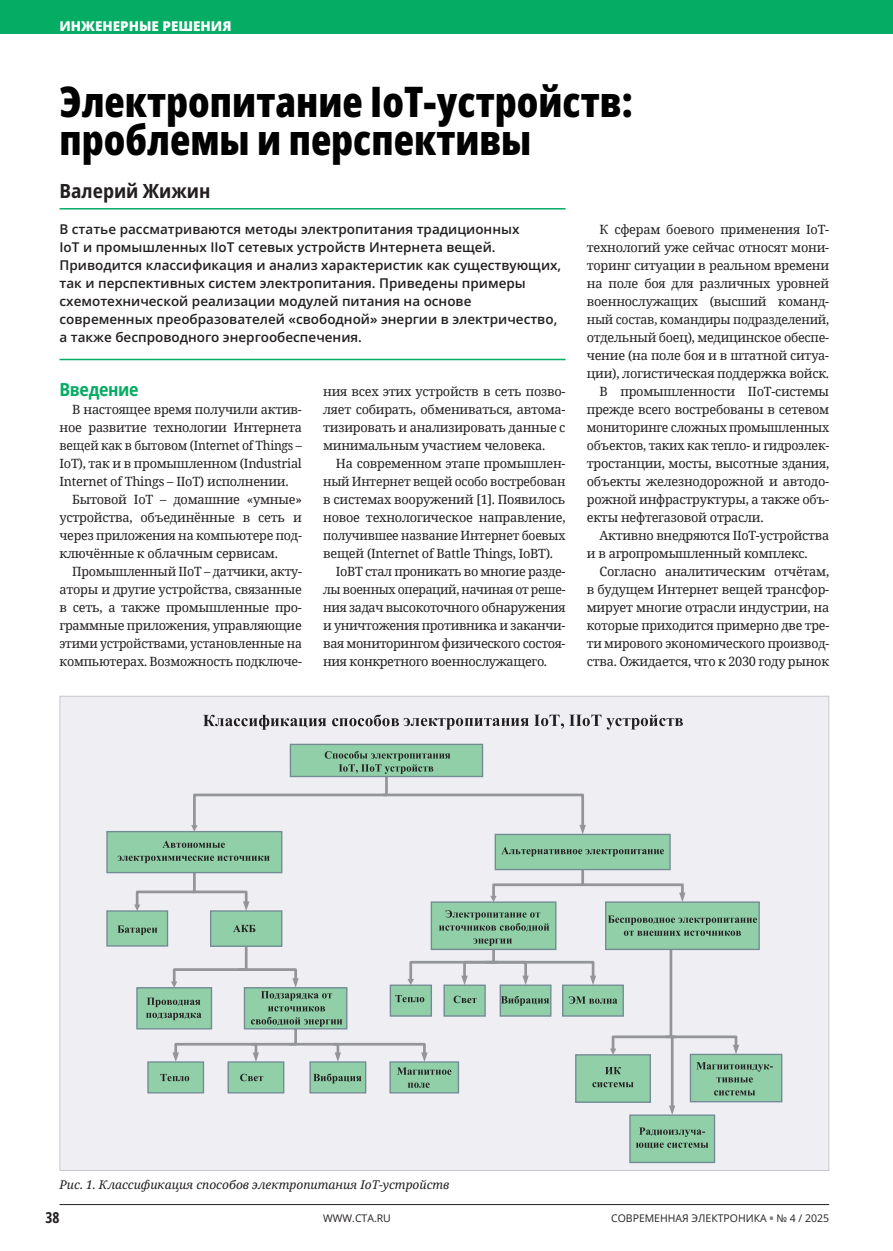
<style>
.page{position:relative;width:893px;height:1251px;background:#fff}
.page>*{position:absolute;margin:0;border:0;box-sizing:border-box;transform-origin:0 0}
.t1{font:800 42px/37.5px "Open Sans Condensed";color:#010101}
.t2{font:700 semi-condensed 19.5px "Open Sans";color:#231f20}
.t3{font:700 semi-condensed 18px "Open Sans";letter-spacing:-.02em;color:#04ad63}
.t4{font:700 15px "Open Sans Condensed";color:#231f20}
.t5{font:600 13.5px/18px "Open Sans";color:#231f20}
.t6{font:800 13.5px "Open Sans";color:#fff}
.t7{font:12.75px/18px "Noto Serif";letter-spacing:-.02em;color:#231f20;text-align:justify}
.t8{font:12.75px "Noto Serif";letter-spacing:-.02em;color:#231f20;scale:.96 1}
.t9{font:italic 12px "Noto Serif";color:#231f20}
.t10{font:10.5px "Open Sans";color:#231f20}
.s1{font-weight:800;color:#808285}
</style>
<div class="page">
<div style="left:0;top:0;width:893px;height:34px;background:#04ad63"></div>
<hr style="left:60px;top:1203px;width:769px;height:1px;background:#231f20">
<hr style="left:60px;top:358px;width:506px;height:2px;background:#04ad63">
<hr style="left:60px;top:208px;width:506px;height:1px;background:#04ad63">
<div style="left:60px;top:696px;width:769px;height:474px;background:#efeff3"></div>
<div style="left:290px;top:744px;width:192px;height:32px;background:#90cfa7"></div>
<div style="left:290px;top:743px;width:193px;height:34px;border:1px solid #738a95"></div>
<div style="left:107px;top:831px;width:175px;height:41px;background:#90cfa7"></div>
<div style="left:106px;top:830px;width:176px;height:43px;border:1px solid #738a95"></div>
<div style="left:107px;top:910px;width:60px;height:35px;background:#90cfa7"></div>
<div style="left:106px;top:910px;width:62px;height:36px;border:1px solid #738a95"></div>
<div style="left:495px;top:834px;width:175px;height:35px;background:#90cfa7"></div>
<div style="left:495px;top:833px;width:176px;height:37px;border:1px solid #738a95"></div>
<div style="left:690px;top:1054px;width:92px;height:47px;background:#90cfa7"></div>
<div style="left:690px;top:1053px;width:92px;height:49px;border:1px solid #738a95"></div>
<div style="left:630px;top:1114px;width:84px;height:48px;background:#90cfa7"></div>
<div style="left:629px;top:1114px;width:86px;height:48px;border:1px solid #738a95"></div>
<svg style="left:203px;top:714px;width:480px;height:15px"></svg>
<svg style="left:191px;top:751px;width:395px;height:83px"></svg>
<svg style="left:639px;top:1127px;width:66px;height:9px"></svg>
<svg style="left:636px;top:1142px;width:72px;height:6px"></svg>
<svg style="left:117px;top:840px;width:656px;height:274px"></svg>
<p class="t6" style="left:60px;top:17px;width:173px">ИНЖЕНЕРНЫЕ РЕШЕНИЯ</p>
<h1 class="t1" style="left:60px;top:82px;width:575px">Электропитание IoT-устройств: проблемы и перспективы</h1>
<h2 class="t2" style="left:60px;top:178px;width:152px">Валерий Жижин</h2>
<p class="t5" style="left:60px;top:220px;width:503px">В статье рассматриваются методы электропитания традиционных<br>IoT и промышленных IIoT сетевых устройств Интернета вещей.<br>Приводится классификация и анализ характеристик как существующих, так и перспективных систем электропитания. Приведены примеры схемотехнической реализации модулей питания на основе современных преобразователей «свободной» энергии в электричество, а также беспроводного энергообеспечения.</p>
<h3 class="t3" style="left:60px;top:377px;width:81px">Введение</h3>
<p class="t7" style="left:60px;top:400px;width:244px;text-indent:13px">В настоящее время получили актив&shy;ное развитие технологии Интернета вещей как в бытовом (Internet of Things – IoT), так и в промышленном (Industrial Internet of Things – IIoT) исполнении.</p>
<p class="t7" style="left:60px;top:490px;width:244px;text-indent:13px">Бытовой IoT – домашние «умные» устройства, объединённые в сеть и через приложения на компьютере под&shy;ключённые к облачным сервисам.</p>
<p class="t7" style="left:60px;top:562px;width:244px;text-indent:13px">Промышленный IIoT – датчики, акту&shy;аторы и другие устройства, связанные в сеть, а также промышленные про&shy;граммные приложения, управляющие этими устройствами, установленные на компьютерах. Возможность подключе-</p>
<p class="t7" style="left:323px;top:382px;width:244px">ния всех этих устройств в сеть позво&shy;ляет собирать, обмениваться, автома&shy;тизировать и анализировать данные с минимальным участием человека.</p>
<p class="t7" style="left:336px;top:454px;width:231px">На современном этапе промышлен-</p>
<p class="t8" style="left:323px;top:473px;width:254px">ный Интернет вещей особо востребован</p>
<p class="t7" style="left:323px;top:490px;width:244px">в системах вооружений [1]. Появилось</p>
<p class="t7" style="left:323px;top:508px;width:244px">новое технологическое направление,</p>
<p class="t8" style="left:323px;top:527px;width:254px">получившее название Интернет боевых</p>
<p class="t7" style="left:323px;top:544px;width:231px">вещей (Internet of Battle Things, IoBT).</p>
<p class="t7" style="left:336px;top:562px;width:231px">IoBT стал проникать во многие разде-</p>
<p class="t8" style="left:323px;top:581px;width:254px">лы военных операций, начиная от реше-</p>
<p class="t7" style="left:323px;top:598px;width:244px">ния задач высокоточного обнаружения</p>
<p class="t7" style="left:323px;top:616px;width:244px">и уничтожения противника и заканчи-</p>
<p class="t7" style="left:323px;top:634px;width:244px">вая мониторингом физического состоя-</p>
<p class="t7" style="left:323px;top:652px;width:225px">ния конкретного военнослужащего.</p>
<p class="t7" style="left:600px;top:220px;width:231px">К сферам боевого применения IoT-</p>
<p class="t7" style="left:587px;top:238px;width:244px">технологий уже сейчас относят мони-</p>
<p class="t7" style="left:587px;top:256px;width:244px">торинг ситуации в реальном времени</p>
<p class="t7" style="left:587px;top:274px;width:244px">на поле боя для различных уровней</p>
<p class="t7" style="left:587px;top:292px;width:244px">военнослужащих (высший команд-</p>
<p class="t8" style="left:587px;top:311px;width:254px">ный состав, командиры подразделений,</p>
<p class="t7" style="left:587px;top:328px;width:244px">отдельный боец), медицинское обеспе-</p>
<p class="t7" style="left:587px;top:346px;width:244px">чение (на поле боя и в штатной ситуа-</p>
<p class="t7" style="left:587px;top:364px;width:244px">ции), логистическая поддержка войск.</p>
<p class="t7" style="left:600px;top:382px;width:231px">В промышленности IIoT-системы</p>
<p class="t7" style="left:587px;top:400px;width:244px">прежде всего востребованы в сетевом</p>
<p class="t8" style="left:587px;top:419px;width:254px">мониторинге сложных промышленных</p>
<p class="t7" style="left:587px;top:436px;width:244px">объектов, таких как тепло- и гидроэлек-</p>
<p class="t7" style="left:587px;top:454px;width:244px">тростанции, мосты, высотные здания,</p>
<p class="t7" style="left:587px;top:472px;width:244px">объекты железнодорожной и автодо-</p>
<p class="t7" style="left:587px;top:490px;width:244px">рожной инфраструктуры, а также объ-</p>
<p class="t7" style="left:587px;top:508px;width:178px">екты нефтегазовой отрасли.</p>
<p class="t7" style="left:600px;top:526px;width:231px">Активно внедряются IIoT-устройства</p>
<p class="t7" style="left:587px;top:544px;width:222px">и в агропромышленный комплекс.</p>
<p class="t7" style="left:600px;top:562px;width:231px">Согласно аналитическим отчётам,</p>
<p class="t7" style="left:587px;top:580px;width:244px">в будущем Интернет вещей трансфор-</p>
<p class="t7" style="left:587px;top:598px;width:244px">мирует многие отрасли индустрии, на</p>
<p class="t7" style="left:587px;top:616px;width:244px">которые приходится примерно две тре-</p>
<p class="t7" style="left:587px;top:634px;width:244px">ти мирового экономического производ-</p>
<p class="t7" style="left:587px;top:652px;width:244px">ства. Ожидается, что к 2030 году рынок</p>
<p class="t9" style="left:60px;top:1175px;width:391px">Рис. 1. Классификация способов электропитания IoT-устройств</p>
<p class="t4" style="left:45px;top:1207px;width:16px">38</p>
<p class="t10" style="left:323px;top:1210px;width:69px">WWW.CTA.RU</p>
<p class="t10" style="left:611px;top:1210px;width:220px">СОВРЕМЕННАЯ ЭЛЕКТРОНИКА <span class="s1">•</span> № 4 / 2025</p>
</div>
